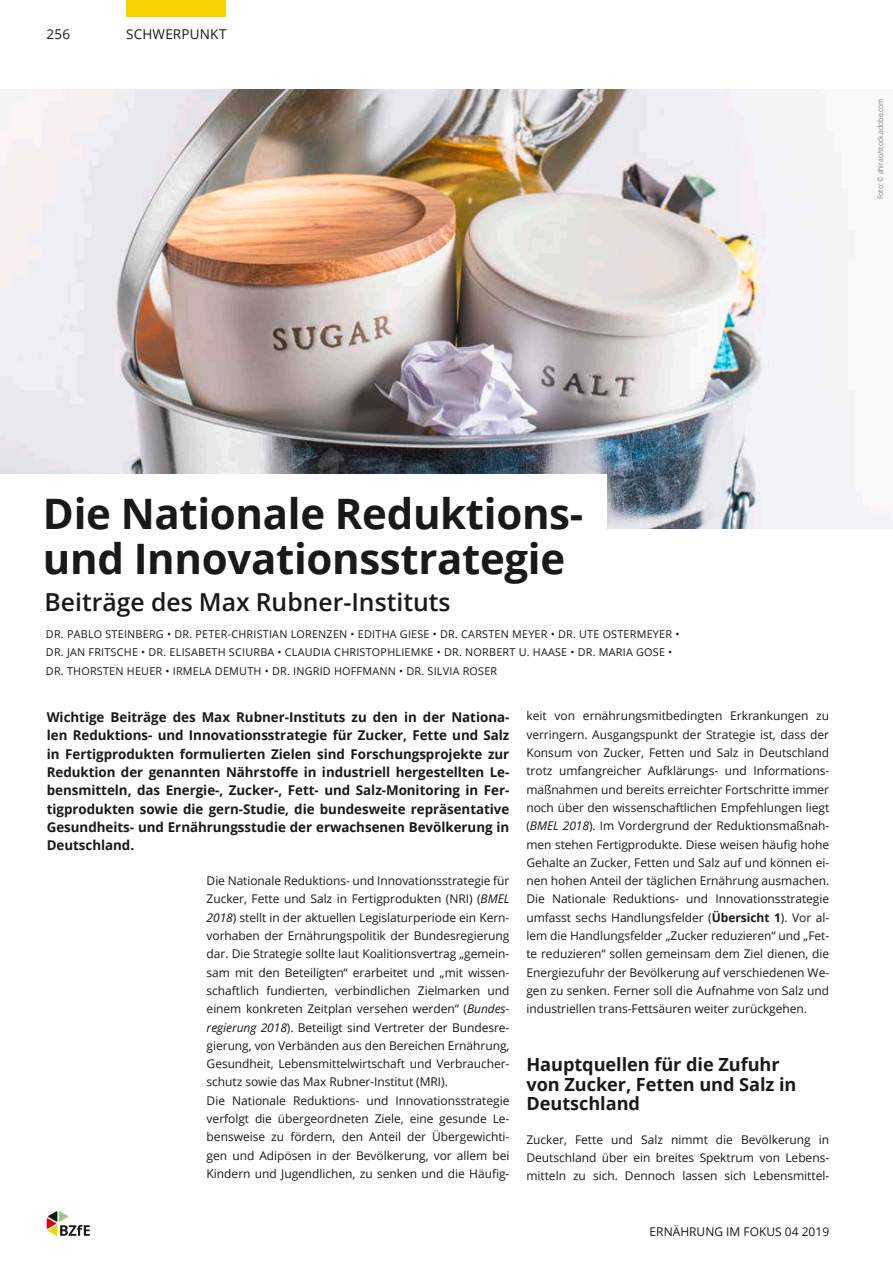
<style>
.page{position:relative;width:893px;height:1263px;background:#fff}
.page>*{position:absolute;margin:0;border:0;box-sizing:border-box;transform-origin:0 0}
.t1{font:700 42px/45px "Open Sans";letter-spacing:-.01em;color:#1a1918}
.t2{font:600 24.75px "Open Sans";color:#1a1918}
.t3{font:700 18.15px/19.5px "Open Sans";letter-spacing:-.005em;color:#1a1918}
.t4{font:700 13.5px/18.3px "Open Sans";letter-spacing:-.005em;color:#1a1918;text-align:justify}
.t5{font:13.5px "Open Sans";letter-spacing:.015em;color:#1a1918}
.t6{font:12px/18.3px "Open Sans";letter-spacing:-.005em;color:#1a1918;text-align:justify}
.t7{font:10.8px/18.3px "Open Sans";letter-spacing:.02em;color:#1a1918}
.t8{font:7.8px "Open Sans";letter-spacing:-.005em;color:#868686;scale:.87 1}
.s1{font-style:italic}
.s2{font-weight:700}
</style>
<div class="page">
<img style="left:0;top:90px;width:893px;height:439px">
<div style="left:127px;top:0;width:99px;height:17px;background:#f7d100"></div>
<svg style="left:47px;top:1211px;width:43px;height:25px"></svg>
<div style="left:0;top:474px;width:606px;height:109px;background:#fff"></div>
<p class="t5" style="left:47px;top:25px;width:25px">256</p>
<p class="t5" style="left:126px;top:25px;width:102px">SCHWERPUNKT</p>
<p class="t8" style="left:875px;top:199px;width:117px;rotate:-90deg">Foto: © ahirao/stock.adobe.com</p>
<h1 class="t1" style="left:43px;top:490px;width:542px">Die Nationale Reduktions&shy;und Innovationsstrategie</h1>
<h2 class="t2" style="left:45px;top:585px;width:407px">Beiträge des Max Rubner-Instituts</h2>
<p class="t7" style="left:46px;top:625px;width:635px">DR. PABLO STEINBERG • DR. PETER-CHRISTIAN LORENZEN • EDITHA GIESE • DR. CARSTEN MEYER • DR. UTE OSTERMEYER •<br>DR. JAN FRITSCHE • DR. ELISABETH SCIURBA • CLAUDIA CHRISTOPHLIEMKE • DR. NORBERT U. HAASE • DR. MARIA GOSE •<br>DR. THORSTEN HEUER • IRMELA DEMUTH • DR. INGRID HOFFMANN • DR. SILVIA ROSER</p>
<p class="t4" style="left:47px;top:708px;width:464px">Wichtige Beiträge des Max Rubner-Instituts zu den in der Nationa&shy;len Reduktions- und Innovationsstrategie für Zucker, Fette und Salz in Fertigprodukten formulierten Zielen sind Forschungsprojekte zur Reduktion der genannten Nährstoffe in industriell hergestellten Le&shy;bensmitteln, das Energie-, Zucker-, Fett- und Salz-Monitoring in Fer&shy;tigprodukten sowie die gern-Studie, die bundesweite repräsentative Gesundheits- und Ernährungsstudie der erwachsenen Bevölkerung in Deutschland.</p>
<p class="t6" style="left:207px;top:871px;width:304px;text-align:left">Die Nationale Reduktions- und Innovationsstrategie für Zucker, Fette und Salz in Fertigprodukten (NRI) (<span class="s1">BMEL 2018</span>) stellt in der aktuellen Legislaturperiode ein Kern&shy;vorhaben der Ernährungspolitik der Bundesregierung dar. Die Strategie sollte laut Koalitionsvertrag „gemein&shy;sam mit den Beteiligten“ erarbeitet und „mit wissen&shy;schaftlich fundierten, verbindlichen Zielmarken und einem konkreten Zeitplan versehen werden“ (<span class="s1">Bundes&shy;regierung 2018</span>). Beteiligt sind Vertreter der Bundesre&shy;gierung, von Verbänden aus den Bereichen Ernährung, Gesundheit, Lebensmittelwirtschaft und Verbraucher&shy;schutz sowie das Max Rubner-Institut (MRI).<br>Die Nationale Reduktions- und Innovationsstrategie verfolgt die übergeordneten Ziele, eine gesunde Le&shy;bensweise zu fördern, den Anteil der Übergewichti&shy;gen und Adipösen in der Bevölkerung, vor allem bei Kindern und Jugendlichen, zu senken und die Häufig-</p>
<p class="t6" style="left:526px;top:707px;width:304px">keit von ernährungsmitbedingten Erkrankungen zu verringern. Ausgangspunkt der Strategie ist, dass der Konsum von Zucker, Fetten und Salz in Deutschland trotz umfangreicher Aufklärungs- und Informations&shy;maßnahmen und bereits erreichter Fortschritte immer noch über den wissenschaftlichen Empfehlungen liegt (<span class="s1">BMEL 2018</span>). Im Vordergrund der Reduktionsmaßnah&shy;men stehen Fertigprodukte. Diese weisen häufig hohe Gehalte an Zucker, Fetten und Salz auf und können ei&shy;nen hohen Anteil der täglichen Ernährung ausmachen.<br>Die Nationale Reduktions- und Innovationsstrategie umfasst sechs Handlungsfelder (<span class="s2">Übersicht 1</span>). Vor al&shy;lem die Handlungsfelder „Zucker reduzieren“ und „Fet&shy;te reduzieren“ sollen gemeinsam dem Ziel dienen, die Energiezufuhr der Bevölkerung auf verschiedenen We&shy;gen zu senken. Ferner soll die Aufnahme von Salz und industriellen trans-Fettsäuren weiter zurückgehen.</p>
<h3 class="t3" style="left:526px;top:1054px;width:271px">Hauptquellen für die Zufuhr von Zucker, Fetten und Salz in<br>Deutschland</h3>
<p class="t6" style="left:526px;top:1130px;width:304px">Zucker, Fette und Salz nimmt die Bevölkerung in Deutschland über ein breites Spektrum von Lebens&shy;mitteln zu sich. Dennoch lassen sich Lebensmittel-</p>
<p class="t6" style="left:650px;top:1222px;width:181px">ERNÄHRUNG IM FOKUS 04 2019</p>
</div>
